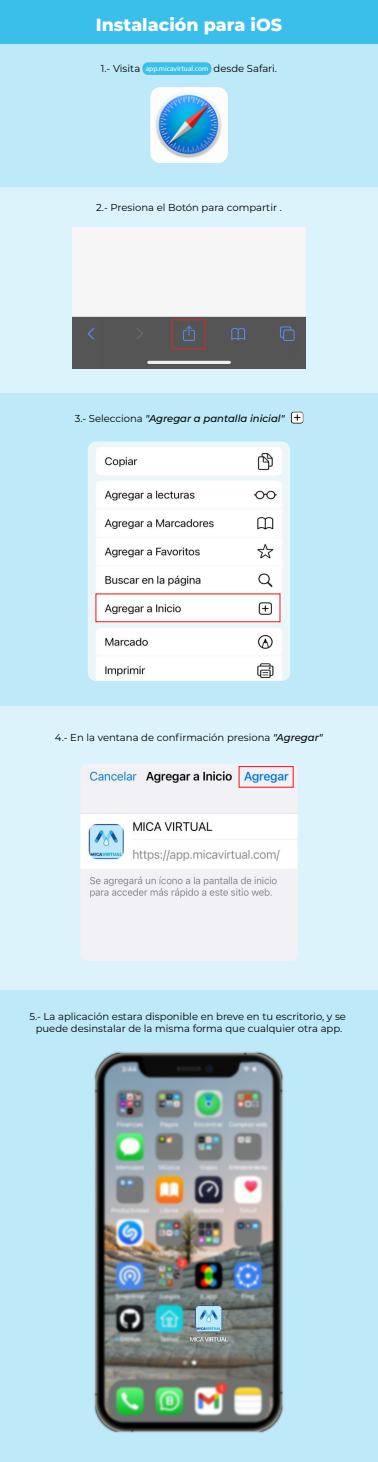
<style>
.page{position:relative;width:378px;height:1462px;background:#fff}
.page>*{position:absolute;margin:0;border:0;box-sizing:border-box;transform-origin:0 0}
.t1{font:800 17.5px "Montserrat";color:#fff}
.t2{font:10.04px/12.1px "Montserrat";color:#000;text-align:center}
.t3{font:italic 500 10.04px "Montserrat";color:#000}
.s1{font-family:"Myriad Pro";font-size:7.38px;color:#fff}
.s2{font-weight:400;font-style:normal}
.s3{font-weight:500;font-style:italic}
</style>
<div class="page">
<div style="left:0;top:9px;width:378px;height:1452px;background:#dcf3fb"></div>
<div style="left:0;top:44px;width:378px;height:143px;background:#bee9f8"></div>
<div style="left:0;top:393px;width:378px;height:313px;background:#bee9f8"></div>
<div style="left:0;top:990px;width:378px;height:471px;background:#bee9f8"></div>
<div style="left:0;top:0;width:378px;height:44px;background:#3abeea"></div>
<img style="left:72px;top:228px;width:234px;height:141px">
<img style="left:88px;top:441px;width:202px;height:240px">
<div style="left:96px;top:593px;width:184px;height:29px;border:1px solid #f90f0f"></div>
<img style="left:80px;top:764px;width:218px;height:197px">
<div style="left:239px;top:766px;width:55px;height:21px;border:1px solid #f90f0f"></div>
<img style="left:94px;top:1051px;width:190px;height:382px">
<svg style="left:291px;top:411px;width:12px;height:13px"></svg>
<svg style="left:156px;top:87px;width:66px;height:76px"></svg>
<img style="left:150px;top:88px;width:78px;height:74px">
<div style="left:142px;top:62px;width:69px;height:13px;background:#3abeea;border-radius:6px"></div>
<h1 class="t1" style="left:96px;top:12px;width:188px">Instalación para iOS</h1>
<p class="t2" style="left:101px;top:62px;width:178px">1.- Visita <span class="s1">app.micavirtual.com</span> desde Safari.</p>
<p class="t2" style="left:96px;top:201px;width:187px">2.- Presiona el Botón para compartir .</p>
<p class="t3" style="left:75px;top:411px;width:211px"><span class="s2">3.- Selecciona</span> "Agregar a pantalla inicial"</p>
<p class="t2" style="left:55px;top:731px;width:269px">4.- En la ventana de confirmación presiona <span class="s3">"Agregar"</span></p>
<p class="t2" style="left:29px;top:1010px;width:318px">5.- La aplicación estara disponible en breve en tu escritorio, y se puede desinstalar de la misma forma que cualquier otra app.</p>
</div>
